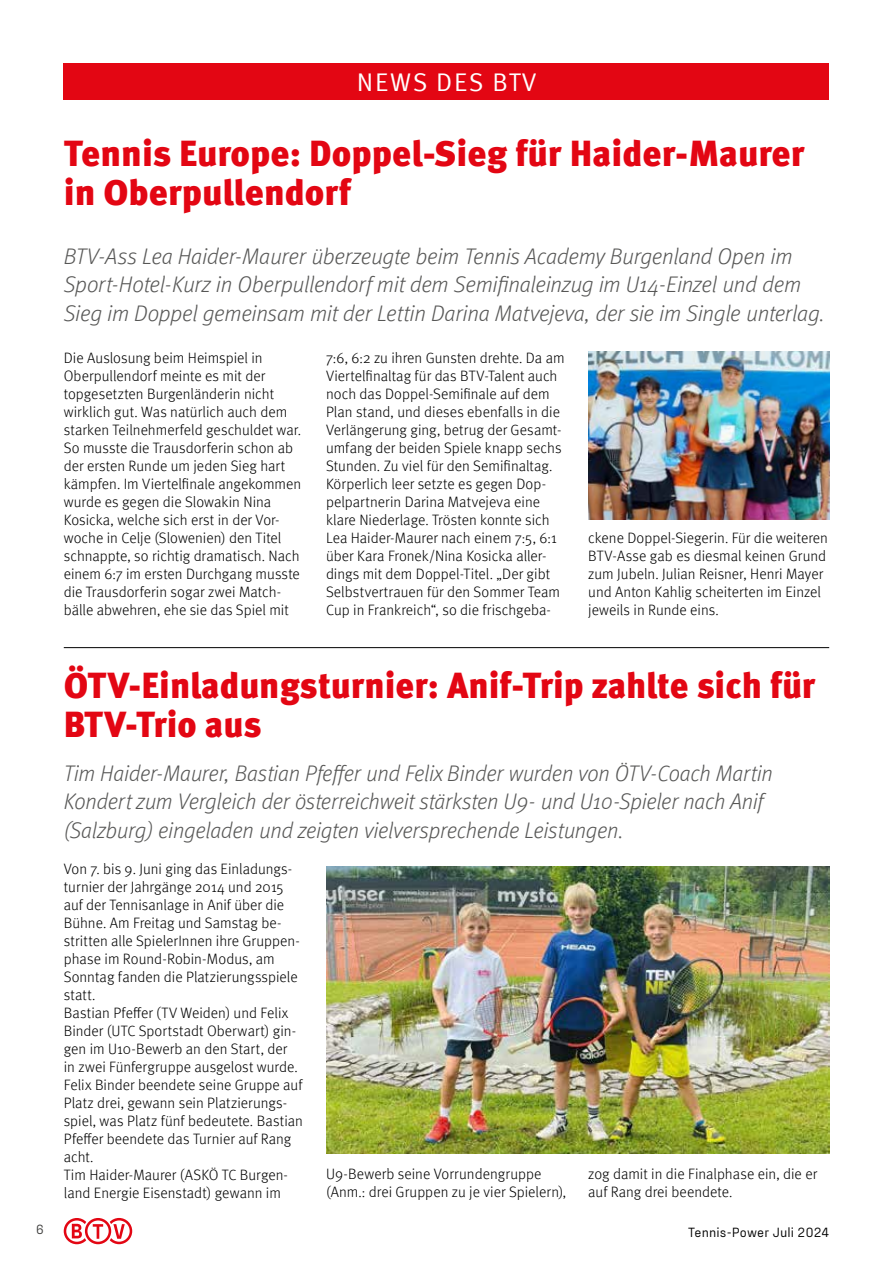
<style>
.page{position:relative;width:893px;height:1263px;background:#fff}
.page>*{position:absolute;margin:0;border:0;box-sizing:border-box;transform-origin:0 0}
.t1{font:900 36px/39px "Meta Pro";color:#e30613}
.t2{font:25.5px "Meta Pro";letter-spacing:.06em;color:#fff}
.t3{font:italic 300 22.5px/28.5px "Meta Pro";letter-spacing:-.01em;color:#575756}
.t4{font:300 15px/18px "Meta Pro";color:#000}
.t5{font:13.5px "Fraktion Sans";letter-spacing:.01em;color:#000}
.t6{font:13.5px "Fraktion Sans";color:#3c3c3b}
</style>
<div class="page">
<svg style="left:64px;top:1218px;width:68px;height:26px"></svg>
<img style="left:588px;top:351px;width:241px;height:168px">
<div style="left:64px;top:64px;width:765px;height:36px;background:#e30613"></div>
<hr style="left:64px;top:647px;width:765px;height:1px;background:#000">
<img style="left:326px;top:866px;width:503px;height:287px">
<h2 class="t2" style="left:357px;top:63px;width:181px">NEWS DES BTV</h2>
<h1 class="t1" style="left:64px;top:132px;width:742px">Tennis Europe: Doppel-Sieg für Haider-Maurer in Oberpullendorf</h1>
<p class="t3" style="left:64px;top:241px;width:763px">BTV-Ass Lea Haider-Maurer überzeugte beim Tennis Academy Burgenland Open im<br>Sport-Hotel-Kurz in Oberpullendorf mit dem Semifinaleinzug im U14-Einzel und dem<br>Sieg im Doppel gemeinsam mit der Lettin Darina Matvejeva, der sie im Single unterlag.</p>
<p class="t4" style="left:64px;top:348px;width:239px">Die Auslosung beim Heimspiel in Oberpullendorf meinte es mit der topgesetzten Burgenländerin nicht wirklich gut. Was natürlich auch dem starken Teilnehmerfeld geschuldet war.<br>So musste die Trausdorferin schon ab der ersten Runde um jeden Sieg hart kämpfen. Im Viertelfinale angekommen wurde es gegen die Slowakin Nina Kosicka, welche sich erst in der Vor&shy;woche in Celje (Slowenien) den Titel schnappte, so richtig dramatisch. Nach einem 6:7 im ersten Durchgang musste die Trausdorferin sogar zwei Match&shy;bälle abwehren, ehe sie das Spiel mit</p>
<p class="t4" style="left:326px;top:348px;width:240px">7:6, 6:2 zu ihren Gunsten drehte. Da am Viertelfinaltag für das BTV-Talent auch noch das Doppel-Semifinale auf dem Plan stand, und dieses ebenfalls in die Verlängerung ging, betrug der Gesamt&shy;umfang der beiden Spiele knapp sechs Stunden. Zu viel für den Semifinaltag.<br>Körperlich leer setzte es gegen Dop&shy;pelpartnerin Darina Matvejeva eine klare Niederlage. Trösten konnte sich Lea Haider-Maurer nach einem 7:5, 6:1 über Kara Fronek/Nina Kosicka aller&shy;dings mit dem Doppel-Titel. „Der gibt Selbstvertrauen für den Sommer Team Cup in Frankreich“, so die frischgeba-</p>
<p class="t4" style="left:588px;top:528px;width:241px">ckene Doppel-Siegerin. Für die weiteren BTV-Asse gab es diesmal keinen Grund zum Jubeln. Julian Reisner, Henri Mayer und Anton Kahlig scheiterten im Einzel jeweils in Runde eins.</p>
<h1 class="t1" style="left:64px;top:664px;width:753px">ÖTV-Einladungsturnier: Anif-Trip zahlte sich für<br>BTV-Trio aus</h1>
<h3 class="t3" style="left:64px;top:757px;width:711px">Tim Haider-Maurer, Bastian Pfeffer und Felix Binder wurden von ÖTV-Coach Martin<br>Kondert zum Vergleich der österreichweit stärksten U9- und U10-Spieler nach Anif (Salzburg) eingeladen und zeigten vielversprechende Leistungen.</h3>
<p class="t4" style="left:64px;top:859px;width:241px">Von 7. bis 9. Juni ging das Einladungs&shy;turnier der Jahrgänge 2014 und 2015 auf der Tennisanlage in Anif über die Bühne. Am Freitag und Samstag be&shy;stritten alle SpielerInnen ihre Gruppen&shy;phase im Round-Robin-Modus, am Sonntag fanden die Platzierungsspiele statt.<br>Bastian Pfeffer (TV Weiden) und Felix Binder (UTC Sportstadt Oberwart) gin&shy;gen im U10-Bewerb an den Start, der<br>in zwei Fünfergruppe ausgelost wurde.<br>Felix Binder beendete seine Gruppe auf Platz drei, gewann sein Platzierungs&shy;spiel, was Platz fünf bedeutete. Bastian Pfeffer beendete das Turnier auf Rang acht.<br>Tim Haider-Maurer (ASKÖ TC Burgen&shy;land Energie Eisenstadt) gewann im</p>
<p class="t4" style="left:326px;top:1164px;width:242px">U9-Bewerb seine Vorrundengruppe (Anm.: drei Gruppen zu je vier Spielern),</p>
<p class="t4" style="left:588px;top:1164px;width:230px">zog damit in die Finalphase ein, die er auf Rang drei beendete.</p>
<p class="t6" style="left:36px;top:1219px;width:9px">6</p>
<p class="t5" style="left:688px;top:1221px;width:142px">Tennis-Power Juli 2024</p>
</div>
